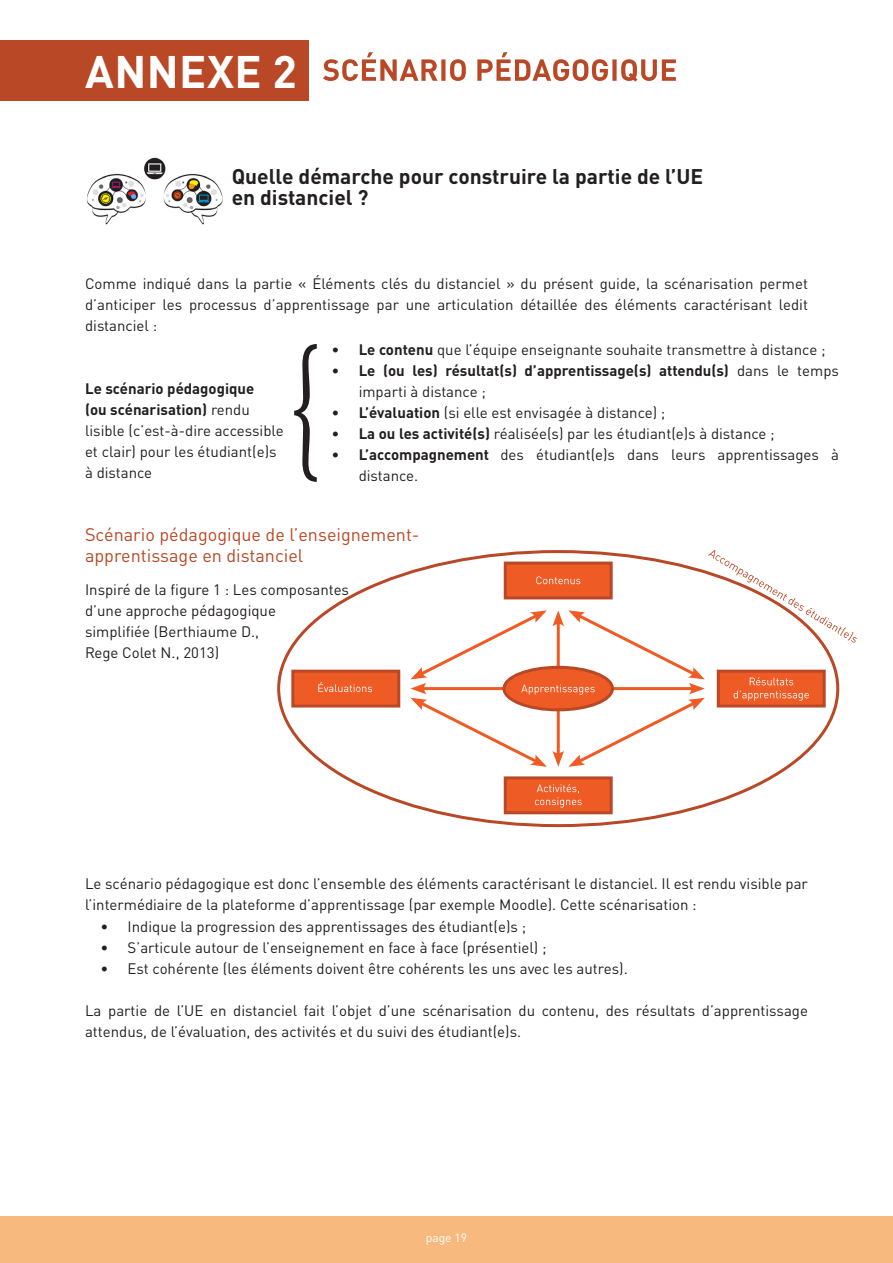
<style>
.page{position:relative;width:893px;height:1263px;background:#fff}
.page>*{position:absolute;margin:0;border:0;box-sizing:border-box;transform-origin:0 0}
.t1{font:700 45px "DIN Pro";letter-spacing:.01em;color:#fff}
.t2{font:700 21px "DIN Pro";color:#231f20}
.t3{font:18px "DIN Pro";color:#b84826}
.t4{font:15px/21px "DIN Pro";color:#231f20}
.t5{font:700 15px/21px "DIN Pro";color:#231f20}
.t6{font:12px "DIN Pro";color:#fff}
.s1{font-weight:400}
.s2{font-weight:700}
</style>
<div class="page">
<div style="left:0;top:1216px;width:893px;height:47px;background:#f8b97f"></div>
<div style="left:0;top:40px;width:308px;height:61px;background:#b84826"></div>
<svg style="left:294px;top:344px;width:23px;height:138px"></svg>
<svg style="left:323px;top:52px;width:353px;height:30px"></svg>
<img style="left:86px;top:157px;width:137px;height:68px">
<div style="left:504px;top:776px;width:109px;height:38px;background:#ef5b24;border:3px solid #b84826"></div>
<div style="left:291px;top:670px;width:109px;height:37px;background:#ef5b24;border:3px solid #b84826"></div>
<svg style="left:410px;top:550px;width:447px;height:217px"></svg>
<svg style="left:535px;top:784px;width:47px;height:23px"></svg>
<svg style="left:318px;top:682px;width:54px;height:10px"></svg>
<p class="t1" style="left:85px;top:35px;width:213px">ANNEXE 2</p>
<p class="t2" style="left:232px;top:159px;width:473px">Quelle démarche pour construire la partie de l’UE</p>
<p class="t2" style="left:232px;top:180px;width:138px">en distanciel ?</p>
<p class="t4" style="left:85px;top:272px;width:724px;text-align:justify">Comme indiqué dans la partie « Éléments clés du distanciel » du présent guide, la scénarisation permet d’anticiper les processus d’apprentissage par une articulation détaillée des éléments caractérisant ledit distanciel :</p>
<p class="t5" style="left:85px;top:377px;width:171px">Le scénario pédagogique</p>
<p class="t5" style="left:85px;top:398px;width:166px">(ou scénarisation) <span class="s1">rendu</span></p>
<p class="t4" style="left:85px;top:419px;width:200px">lisible (c’est-à-dire accessible</p>
<p class="t4" style="left:85px;top:440px;width:193px">et clair) pour les étudiant(e)s</p>
<p class="t4" style="left:85px;top:461px;width:69px">à distance</p>
<p class="t4" style="left:332px;top:337px;width:495px"><span class="s2">• Le contenu</span> que l’équipe enseignante souhaite transmettre à distance ;</p>
<p class="t5" style="left:359px;top:358px;width:482px;text-indent:-27px">• Le (ou les) résultat(s) d’apprentissage(s) attendu(s) <span class="s1">dans le temps imparti à distance ;</span></p>
<p class="t4" style="left:332px;top:400px;width:335px"><span class="s2">• L’évaluation</span> (si elle est envisagée à distance) ;</p>
<p class="t4" style="left:332px;top:421px;width:445px"><span class="s2">• La ou les activité(s)</span> réalisée(s) par les étudiant(e)s à distance ;</p>
<p class="t4" style="left:359px;top:442px;width:482px;text-indent:-27px"><span class="s2">• L’accompagnement</span> des étudiant(e)s dans leurs apprentissages à distance.</p>
<p class="t3" style="left:85px;top:521px;width:336px">Scénario pédagogique de l’enseignement-</p>
<p class="t3" style="left:85px;top:542px;width:220px">apprentissage en distanciel</p>
<p class="t4" style="left:85px;top:578px;width:266px">Inspiré de la figure 1 : Les composantes</p>
<p class="t4" style="left:85px;top:599px;width:192px">d’une approche pédagogique</p>
<p class="t4" style="left:85px;top:620px;width:176px">simplifiée (Berthiaume D.,</p>
<p class="t4" style="left:85px;top:641px;width:136px">Rege Colet N., 2013)</p>
<p class="t4" style="left:85px;top:872px;width:724px">Le scénario pédagogique est donc l’ensemble des éléments caractérisant le distanciel. Il est rendu visible par l’intermédiaire de la plateforme d’apprentissage (par exemple Moodle). Cette scénarisation :</p>
<p class="t4" style="left:101px;top:914px;width:427px">• Indique la progression des apprentissages des étudiant(e)s ;</p>
<p class="t4" style="left:101px;top:935px;width:447px">• S’articule autour de l’enseignement en face à face (présentiel) ;</p>
<p class="t4" style="left:101px;top:956px;width:529px">• Est cohérente (les éléments doivent être cohérents les uns avec les autres).</p>
<p class="t4" style="left:85px;top:998px;width:724px">La partie de l’UE en distanciel fait l’objet d’une scénarisation du contenu, des résultats d’apprentissage attendus, de l’évaluation, des activités et du suivi des étudiant(e)s.</p>
<p class="t6" style="left:426px;top:1228px;width:43px">page 19</p>
</div>
